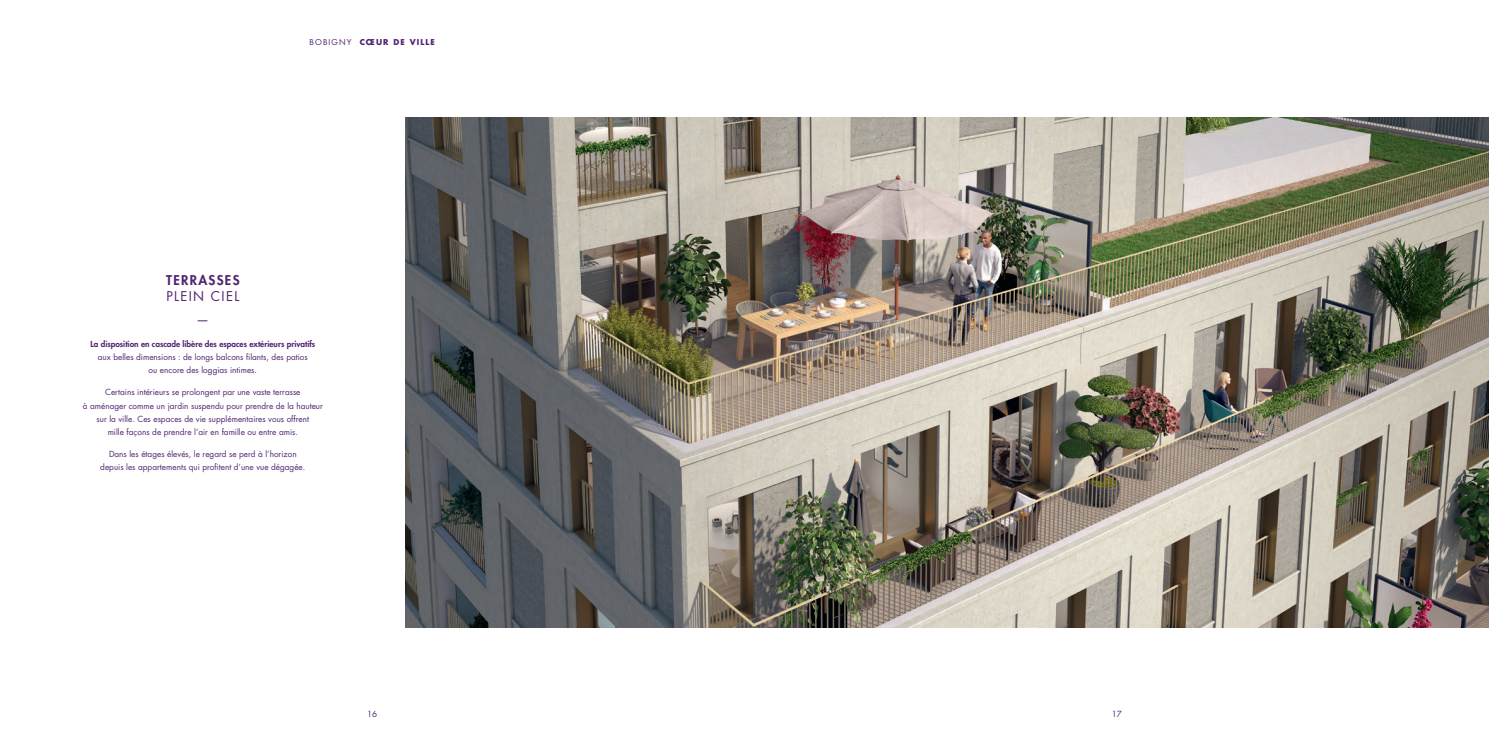
<style>
.page{position:relative;width:1489px;height:745px;background:#fff}
.page>*{position:absolute;margin:0;border:0;box-sizing:border-box;transform-origin:0 0}
.t1{font:800 13.12px/15.8px "Futura Std";letter-spacing:.1em;color:#512472}
.t2{font:13.12px "Futura Std";color:#512472}
.t3{font:8.22px/13.1px "Futura Std";color:#512472;text-align:center}
.t4{font:700 7.88px "Futura Std";letter-spacing:.14em;color:#512472}
.s1{font-weight:400}
.s2{font-weight:800}
</style>
<div class="page">
<img style="left:406px;top:118px;width:1082px;height:508px">
<p class="t4" style="left:309px;top:36px;width:127px"><span class="s1">BOBIGNY</span> CŒUR DE VILLE</p>
<p class="t1" style="left:166px;top:272px;width:75px">TERRASSES<br><span class="s1">PLEIN CIEL</span></p>
<p class="t2" style="left:196px;top:311px;width:15px">—</p>
<p class="t3" style="left:90px;top:337px;width:226px"><span class="s2">La disposition en cascade libère des espaces extérieurs privatifs </span>aux belles dimensions : de longs balcons filants, des patios<br>ou encore des loggias intimes.</p>
<p class="t3" style="left:83px;top:385px;width:241px">Certains intérieurs se prolongent par une vaste terrasse<br>à aménager comme un jardin suspendu pour prendre de la hauteur sur la ville. Ces espaces de vie supplémentaires vous offrent<br>mille façons de prendre l’air en famille ou entre amis.</p>
<p class="t3" style="left:100px;top:447px;width:207px">Dans les étages élevés, le regard se perd à l’horizon depuis les appartements qui profitent d’une vue dégagée.</p>
<p class="t3" style="left:367px;top:707px;width:12px">16</p>
<p class="t3" style="left:1111px;top:707px;width:12px">17</p>
</div>
